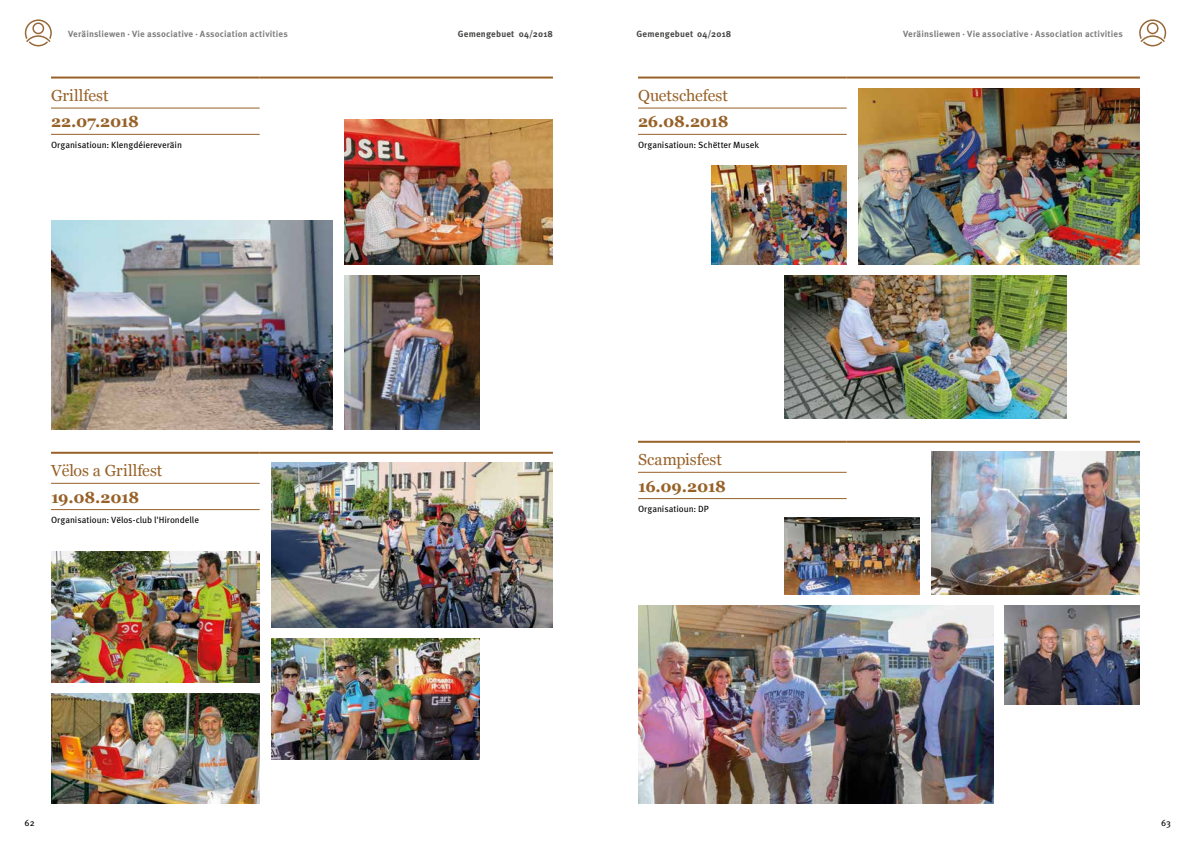
<style>
.page{position:relative;width:1191px;height:842px;background:#fff}
.page>*{position:absolute;margin:0;border:0;box-sizing:border-box;transform-origin:0 0}
.t1{font:16px "Georgia";letter-spacing:-.005em;color:#976128}
.t2{font:700 16px "Georgia";letter-spacing:-.02em;color:#976128}
.t3{font:9px "Meta OT";color:#000}
.t4{font:700 9px "Meta OT";letter-spacing:.015em;color:#818080}
.t5{font:700 9px "Meta OT";letter-spacing:.02em;color:#474746}
</style>
<div class="page">
<svg style="left:25px;top:19px;width:27px;height:27px"></svg>
<svg style="left:1139px;top:19px;width:27px;height:27px"></svg>
<hr style="left:51px;top:452px;width:209px;height:2px;background:#976128">
<hr style="left:260px;top:452px;width:293px;height:2px;background:#976128">
<hr style="left:51px;top:483px;width:209px;height:1px;background:#976128">
<hr style="left:51px;top:509px;width:209px;height:1px;background:#976128">
<img style="left:271px;top:463px;width:282px;height:165px">
<img style="left:51px;top:551px;width:209px;height:132px">
<hr style="left:51px;top:77px;width:209px;height:2px;background:#976128">
<hr style="left:260px;top:77px;width:293px;height:2px;background:#976128">
<hr style="left:51px;top:108px;width:209px;height:1px;background:#976128">
<hr style="left:51px;top:134px;width:209px;height:1px;background:#976128">
<img style="left:51px;top:221px;width:282px;height:209px">
<img style="left:344px;top:119px;width:209px;height:146px">
<img style="left:344px;top:276px;width:135px;height:154px">
<img style="left:271px;top:639px;width:208px;height:121px">
<img style="left:51px;top:694px;width:209px;height:110px">
<img style="left:784px;top:518px;width:136px;height:77px">
<hr style="left:638px;top:77px;width:208px;height:2px;background:#976128">
<hr style="left:846px;top:77px;width:294px;height:2px;background:#976128">
<hr style="left:638px;top:108px;width:208px;height:1px;background:#976128">
<hr style="left:638px;top:134px;width:208px;height:1px;background:#976128">
<img style="left:858px;top:89px;width:282px;height:176px">
<img style="left:931px;top:452px;width:209px;height:143px">
<hr style="left:638px;top:441px;width:208px;height:2px;background:#976128">
<hr style="left:846px;top:441px;width:294px;height:2px;background:#976128">
<hr style="left:638px;top:472px;width:208px;height:1px;background:#976128">
<hr style="left:638px;top:498px;width:208px;height:1px;background:#976128">
<img style="left:1004px;top:606px;width:136px;height:99px">
<img style="left:638px;top:606px;width:355px;height:198px">
<img style="left:784px;top:276px;width:282px;height:143px">
<img style="left:711px;top:166px;width:135px;height:99px">
<p class="t4" style="left:68px;top:28px;width:221px">Veräinsliewen · Vie associative · Association activities</p>
<p class="t5" style="left:458px;top:28px;width:97px">Gemengebuet 04/2018</p>
<p class="t5" style="left:636px;top:28px;width:96px">Gemengebuet 04/2018</p>
<p class="t4" style="left:903px;top:28px;width:221px">Veräinsliewen · Vie associative · Association activities</p>
<h1 class="t1" style="left:51px;top:86px;width:59px">Grillfest</h1>
<h1 class="t2" style="left:51px;top:110px;width:89px">22.07.2018</h1>
<p class="t3" style="left:51px;top:140px;width:132px">Organisatioun: Klengdéiereveräin</p>
<h1 class="t1" style="left:51px;top:462px;width:113px">Vëlos a Grillfest</h1>
<h1 class="t2" style="left:51px;top:485px;width:90px">19.08.2018</h1>
<p class="t3" style="left:51px;top:515px;width:149px">Organisatioun: Vëlos-club l'Hirondelle</p>
<h1 class="t1" style="left:638px;top:86px;width:91px">Quetschefest</h1>
<h1 class="t2" style="left:638px;top:110px;width:92px">26.08.2018</h1>
<p class="t3" style="left:638px;top:140px;width:123px">Organisatioun: Schëtter Musek</p>
<h1 class="t1" style="left:638px;top:451px;width:85px">Scampisfest</h1>
<h1 class="t2" style="left:638px;top:474px;width:89px">16.09.2018</h1>
<p class="t3" style="left:638px;top:504px;width:72px">Organisatioun: DP</p>
<p class="t3" style="left:24px;top:817px;width:12px">62</p>
<p class="t3" style="left:1161px;top:817px;width:11px">63</p>
</div>
